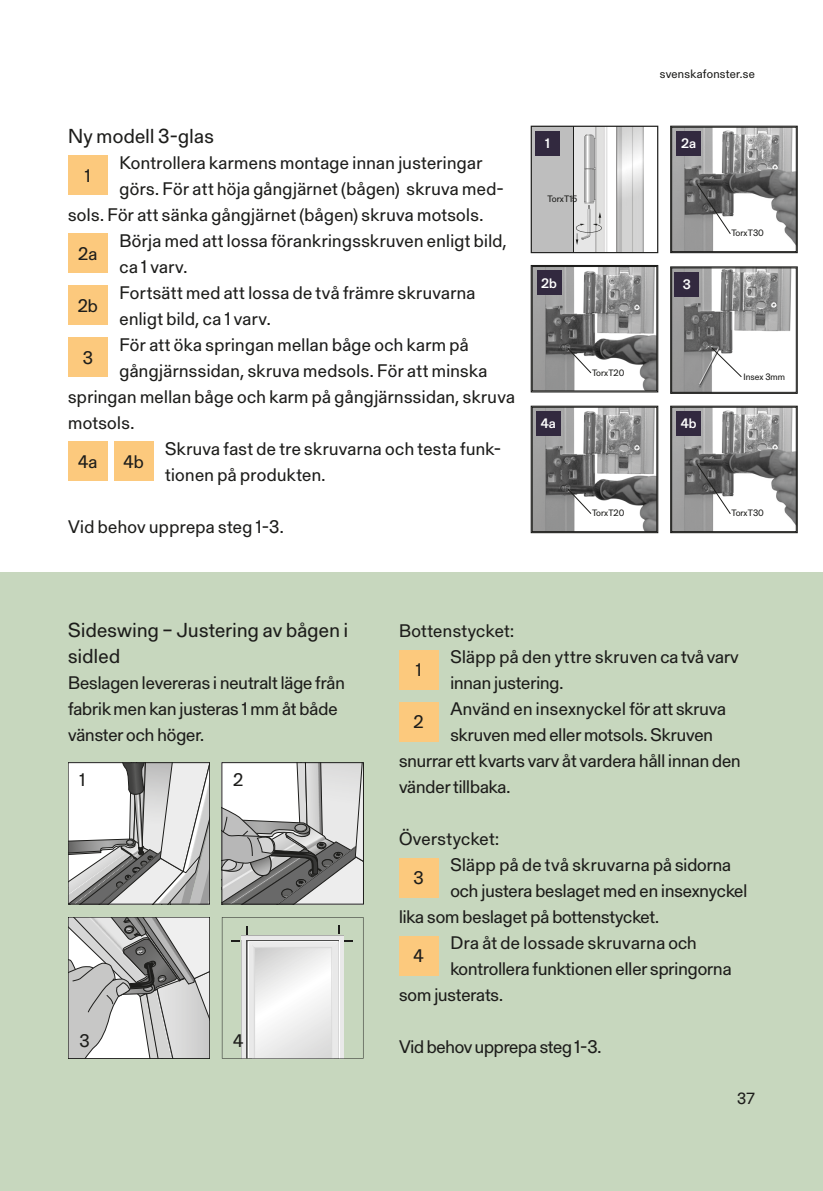
<style>
.page{position:relative;width:823px;height:1191px;background:#fff}
.page>*{position:absolute;margin:0;border:0;box-sizing:border-box;transform-origin:0 0}
._03_Subtitle{font:20px/26px "Gerstner Programm FSL";letter-spacing:.02em;color:#1d1d1b}
._03_Body_text{font:18px/26px "Gerstner Programm FSL";letter-spacing:.02em;color:#1d1d1b}
._03_Body_text-2{font:18px/26px "Gerstner Programm FSL";color:#1d1d1b}
._03_Body_text-3{font:18px "Gerstner Programm FSL";letter-spacing:-.01em;color:#1d1d1b}
.t1{font:16px "Gerstner Programm FSL";color:#1d1d1b}
.t2{font:500 13.6px "Gerstner Programm FSL";color:#fff}
.t3{font:12px "Gerstner Programm FSL";letter-spacing:.025em;color:#1d1d1b}
.t4{font:9.2px "Gerstner Programm FSL";color:#1d1d1b}
</style>
<div class="page">
<div style="left:0;top:572px;width:822px;height:619px;background:#c7d7be"></div>
<div style="left:399px;top:650px;width:39px;height:39px;background:#fcc97d"></div>
<div style="left:399px;top:702px;width:39px;height:39px;background:#fcc97d"></div>
<div style="left:399px;top:858px;width:39px;height:39px;background:#fcc97d"></div>
<div style="left:399px;top:936px;width:39px;height:39px;background:#fcc97d"></div>
<svg style="left:70px;top:764px;width:137px;height:138px"></svg>
<div style="left:68px;top:762px;width:141px;height:142px;border:1px solid #1d1d1b"></div>
<svg style="left:224px;top:764px;width:137px;height:138px"></svg>
<div style="left:222px;top:762px;width:141px;height:142px;border:1px solid #1d1d1b"></div>
<svg style="left:70px;top:919px;width:137px;height:137px"></svg>
<hr style="left:252px;top:1058px;width:81px;height:1px;background:#7f7f7d">
<svg style="left:222px;top:917px;width:141px;height:141px"></svg>
<div style="left:68px;top:156px;width:39px;height:39px;background:#fcc97d"></div>
<div style="left:68px;top:234px;width:39px;height:39px;background:#fcc97d"></div>
<div style="left:68px;top:286px;width:39px;height:39px;background:#fcc97d"></div>
<div style="left:68px;top:338px;width:39px;height:39px;background:#fcc97d"></div>
<div style="left:68px;top:442px;width:39px;height:39px;background:#fcc97d"></div>
<div style="left:114px;top:442px;width:39px;height:39px;background:#fcc97d"></div>
<img style="left:673px;top:129px;width:121px;height:121px">
<div style="left:671px;top:127px;width:125px;height:125px;border:1px solid #1d1d1b"></div>
<svg style="left:695px;top:183px;width:35px;height:52px"></svg>
<div style="left:669px;top:126px;width:128px;height:127px;border:1px solid #1d1d1b"></div>
<svg style="left:532px;top:128px;width:112px;height:123px"></svg>
<div style="left:530px;top:126px;width:128px;height:127px;border:1px solid #1d1d1b"></div>
<div style="left:534px;top:131px;width:25px;height:25px;background:#32293f"></div>
<div style="left:675px;top:131px;width:25px;height:25px;background:#32293f"></div>
<img style="left:673px;top:270px;width:119px;height:120px">
<svg style="left:710px;top:347px;width:31px;height:31px"></svg>
<div style="left:669px;top:266px;width:128px;height:128px;border:1px solid #1d1d1b"></div>
<div style="left:674px;top:272px;width:25px;height:24px;background:#32293f"></div>
<img style="left:533px;top:268px;width:121px;height:121px">
<div style="left:531px;top:266px;width:125px;height:125px;border:1px solid #1d1d1b"></div>
<svg style="left:566px;top:347px;width:25px;height:27px"></svg>
<div style="left:530px;top:265px;width:128px;height:127px;border:1px solid #1d1d1b"></div>
<div style="left:536px;top:270px;width:25px;height:25px;background:#32293f"></div>
<img style="left:673px;top:409px;width:121px;height:121px">
<div style="left:671px;top:407px;width:125px;height:125px;border:1px solid #1d1d1b"></div>
<svg style="left:695px;top:463px;width:35px;height:51px"></svg>
<div style="left:669px;top:406px;width:128px;height:127px;border:1px solid #1d1d1b"></div>
<img style="left:533px;top:409px;width:121px;height:121px">
<div style="left:531px;top:407px;width:125px;height:125px;border:1px solid #1d1d1b"></div>
<svg style="left:566px;top:488px;width:25px;height:26px"></svg>
<div style="left:530px;top:406px;width:128px;height:127px;border:1px solid #1d1d1b"></div>
<div style="left:535px;top:411px;width:25px;height:25px;background:#32293f"></div>
<div style="left:675px;top:411px;width:25px;height:25px;background:#32293f"></div>
<p class="_03_Subtitle" style="left:68px;top:122px;width:147px">Ny modell 3-glas</p>
<p class="_03_Body_text" style="left:85px;top:162px;width:7px">1</p>
<p class="_03_Body_text" style="left:119px;top:149px;width:364px">Kontrollera karmens montage innan justeringar</p>
<p class="_03_Body_text" style="left:119px;top:175px;width:386px">görs. För att höja gångjärnet (bågen) skruva med-</p>
<p class="_03_Body_text" style="left:68px;top:201px;width:416px">sols. För att sänka gångjärnet (bågen) skruva motsols.</p>
<p class="_03_Body_text" style="left:78px;top:240px;width:21px">2a</p>
<p class="_03_Body_text" style="left:119px;top:227px;width:388px">Börja med att lossa förankringsskruven enligt bild, ca 1 varv.</p>
<p class="_03_Body_text" style="left:78px;top:292px;width:22px">2b</p>
<p class="_03_Body_text" style="left:119px;top:279px;width:357px">Fortsätt med att lossa de två främre skruvarna enligt bild, ca 1 varv.</p>
<p class="_03_Body_text" style="left:119px;top:331px;width:350px">För att öka springan mellan båge och karm på</p>
<p class="_03_Body_text" style="left:119px;top:357px;width:369px">gångjärnssidan, skruva medsols. För att minska</p>
<p class="_03_Body_text" style="left:68px;top:383px;width:448px">springan mellan båge och karm på gångjärnssidan, skruva</p>
<p class="_03_Body_text" style="left:68px;top:409px;width:68px">motsols.</p>
<p class="_03_Body_text" style="left:78px;top:448px;width:21px">4a</p>
<p class="_03_Body_text" style="left:123px;top:448px;width:22px">4b</p>
<p class="_03_Body_text" style="left:83px;top:344px;width:12px">3</p>
<p class="_03_Body_text" style="left:165px;top:435px;width:337px">Skruva fast de tre skruvarna och testa funk&shy;tionen på produkten.</p>
<p class="_03_Body_text" style="left:68px;top:513px;width:217px">Vid behov upprepa steg 1-3.</p>
<p class="t3" style="left:659px;top:66px;width:96px">svenskafonster.se</p>
<p class="t2" style="left:544px;top:134px;width:6px">1</p>
<p class="t2" style="left:680px;top:134px;width:16px">2a</p>
<p class="t4" style="left:547px;top:192px;width:31px">TorxT15</p>
<p class="t2" style="left:541px;top:273px;width:17px">2b</p>
<p class="t4" style="left:591px;top:366px;width:34px">TorxT20</p>
<p class="t2" style="left:682px;top:275px;width:10px">3</p>
<p class="t2" style="left:540px;top:414px;width:17px">4a</p>
<p class="t2" style="left:680px;top:414px;width:17px">4b</p>
<p class="t4" style="left:731px;top:227px;width:34px">TorxT30</p>
<p class="t4" style="left:743px;top:370px;width:43px">Insex 3mm</p>
<p class="t4" style="left:591px;top:507px;width:34px">TorxT20</p>
<p class="t4" style="left:731px;top:507px;width:34px">TorxT30</p>
<p class="_03_Subtitle" style="left:68px;top:616px;width:281px">Sideswing – Justering av bågen i sidled</p>
<p class="_03_Body_text-2" style="left:68px;top:669px;width:278px">Beslagen levereras i neutralt läge från fabrik men kan justeras 1 mm åt både vänster och höger.</p>
<p class="_03_Body_text" style="left:79px;top:765px;width:7px">1</p>
<p class="_03_Body_text" style="left:233px;top:765px;width:12px">2</p>
<p class="_03_Body_text" style="left:79px;top:1026px;width:12px">3</p>
<p class="_03_Body_text" style="left:233px;top:1026px;width:12px">4</p>
<p class="_03_Body_text" style="left:399px;top:617px;width:116px">Bottenstycket:</p>
<p class="_03_Body_text" style="left:415px;top:656px;width:7px">1</p>
<p class="_03_Body_text-2" style="left:450px;top:643px;width:289px">Släpp på den yttre skruven ca två varv innan justering.</p>
<p class="_03_Body_text" style="left:450px;top:695px;width:277px">Använd en insexnyckel för att skruva</p>
<p class="_03_Body_text-2" style="left:450px;top:721px;width:264px">skruven med eller motsols. Skruven</p>
<p class="_03_Body_text-2" style="left:399px;top:747px;width:343px">snurrar ett kvarts varv åt vardera håll innan den</p>
<p class="_03_Body_text-2" style="left:399px;top:773px;width:113px">vänder tillbaka.</p>
<p class="_03_Body_text" style="left:399px;top:825px;width:101px">Överstycket:</p>
<p class="_03_Body_text" style="left:413px;top:864px;width:12px">3</p>
<p class="_03_Body_text" style="left:413px;top:708px;width:12px">2</p>
<p class="_03_Body_text" style="left:450px;top:851px;width:282px">Släpp på de två skruvarna på sidorna</p>
<p class="_03_Body_text-2" style="left:450px;top:877px;width:298px">och justera beslaget med en insexnyckel</p>
<p class="_03_Body_text-2" style="left:399px;top:903px;width:261px">lika som beslaget på bottenstycket.</p>
<p class="_03_Body_text" style="left:413px;top:942px;width:12px">4</p>
<p class="_03_Body_text" style="left:450px;top:929px;width:248px">Dra åt de lossade skruvarna och</p>
<p class="_03_Body_text-2" style="left:450px;top:955px;width:282px">kontrollera funktionen eller springorna</p>
<p class="_03_Body_text-2" style="left:399px;top:981px;width:105px">som justerats.</p>
<p class="_03_Body_text-3" style="left:399px;top:1034px;width:204px">Vid behov upprepa steg 1-3.</p>
<p class="t1" style="left:736px;top:1087px;width:19px">37</p>
</div>
